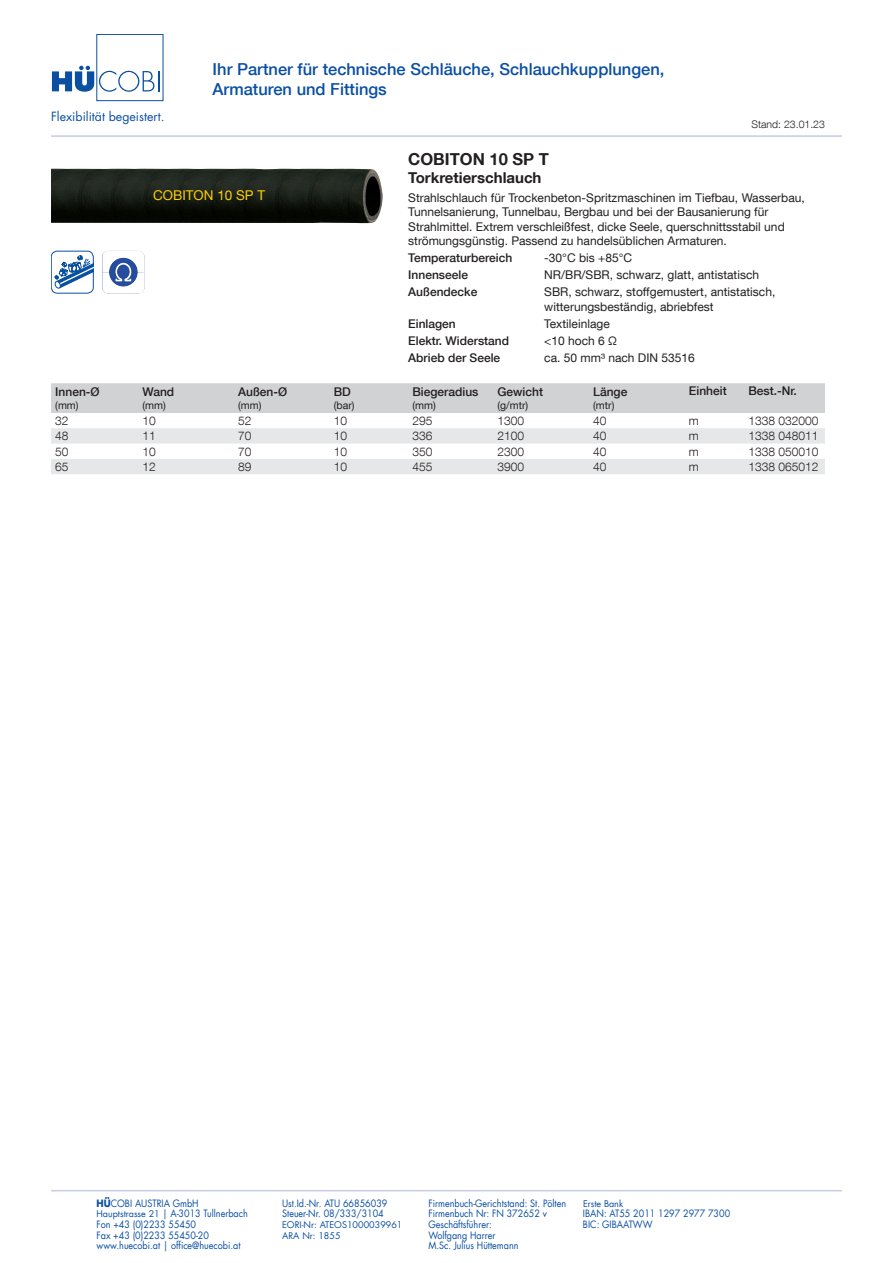
<style>
.page{position:relative;width:893px;height:1263px;background:#fff}
.page>*{position:absolute;margin:0;border:0;box-sizing:border-box;transform-origin:0 0}
.t1{font:500 16.5px/19.8px "Helvetica Neue LT Com";color:#0a4fa2}
.t2{font:700 16.5px "Helvetica Neue LT Com";color:#231f20}
.t3{font:700 15px "Helvetica Neue LT Com";color:#231f20}
.t4{font:13.5px "Helvetica Neue LT Com";color:#fecf07}
.t5{font:12.3px "Futura LT";color:#0a4fa2}
.t6{font:12px/14.4px "Helvetica Neue LT Com";color:#231f20}
.t7{font:500 12px "Helvetica Neue LT Com";color:#231f20}
.t8{font:300 12px "Helvetica Neue LT Com";color:#231f20}
.t9{font:10.5px "Helvetica Neue LT Com";color:#231f20}
.t10{font:300 10.5px "Helvetica Neue LT Com";color:#231f20}
.t11{font:9.9px "Futura LT";color:#0a4fa2;scale:.91 1}
.t12{font:9px "Futura LT";color:#0a4fa2}
.s1{font-weight:700}
.s2{font-size:9px}
</style>
<div class="page">
<hr style="left:51px;top:1190px;width:791px;height:1px;background:#c7cbe6">
<div style="left:96px;top:34px;width:67px;height:67px;border:1px solid #0a4fa2"></div>
<svg style="left:52px;top:66px;width:108px;height:26px"></svg>
<hr style="left:51px;top:135px;width:791px;height:2px;background:#c7cbe6">
<div style="left:51px;top:383px;width:774px;height:30px;background:#d1d2d4"></div>
<svg style="left:51px;top:428px;width:774px;height:46px"></svg>
<div style="left:51px;top:251px;width:43px;height:42px;border:1px solid #08509e;border-radius:6px"></div>
<svg style="left:54px;top:255px;width:40px;height:35px"></svg>
<img style="left:51px;top:168px;width:332px;height:56px">
<img style="left:102px;top:251px;width:43px;height:42px">
<p class="t5" style="left:51px;top:108px;width:115px">Flexibilität begeistert.</p>
<h1 class="t1" style="left:213px;top:59px;width:453px">Ihr Partner für technische Schläuche, Schlauchkupplungen,<br>Armaturen und Fittings</h1>
<p class="t10" style="left:751px;top:118px;width:75px">Stand: 23.01.23</p>
<p class="t4" style="left:153px;top:187px;width:114px">COBITON 10 SP T</p>
<p class="t7" style="left:55px;top:385px;width:46px">Innen-Ø</p>
<p class="t9" style="left:55px;top:398px;width:25px">(mm)</p>
<p class="t7" style="left:142px;top:385px;width:33px">Wand</p>
<p class="t9" style="left:142px;top:399px;width:25px">(mm)</p>
<p class="t7" style="left:238px;top:385px;width:51px">Außen-Ø</p>
<p class="t9" style="left:238px;top:398px;width:25px">(mm)</p>
<p class="t7" style="left:334px;top:385px;width:19px">BD</p>
<p class="t9" style="left:334px;top:399px;width:22px">(bar)</p>
<h1 class="t2" style="left:408px;top:149px;width:142px">COBITON 10 SP T</h1>
<p class="t3" style="left:408px;top:168px;width:135px">Torkretierschlauch</p>
<p class="t6" style="left:408px;top:190px;width:398px">Strahlschlauch für Trockenbeton-Spritzmaschinen im Tiefbau, Wasserbau, Tunnelsanierung, Tunnelbau, Bergbau und bei der Bausanierung für Strahlmittel. Extrem verschleißfest, dicke Seele, querschnittsstabil und strömungsgünstig. Passend zu handelsüblichen Armaturen.</p>
<p class="t7" style="left:408px;top:251px;width:106px">Temperaturbereich</p>
<p class="t6" style="left:544px;top:250px;width:89px">-30°C bis +85°C</p>
<p class="t7" style="left:408px;top:268px;width:61px">Innenseele</p>
<p class="t6" style="left:544px;top:268px;width:216px">NR/BR/SBR, schwarz, glatt, antistatisch</p>
<p class="t7" style="left:408px;top:285px;width:71px">Außendecke</p>
<p class="t6" style="left:544px;top:285px;width:233px">SBR, schwarz, stoffgemustert, antistatisch, witterungsbeständig, abriebfest</p>
<p class="t7" style="left:408px;top:316px;width:49px">Einlagen</p>
<p class="t6" style="left:544px;top:316px;width:67px">Textileinlage</p>
<p class="t7" style="left:408px;top:333px;width:102px">Elektr. Widerstand</p>
<p class="t6" style="left:544px;top:333px;width:74px">&lt;10 hoch 6 Ω</p>
<p class="t7" style="left:408px;top:350px;width:94px">Abrieb der Seele</p>
<p class="t6" style="left:544px;top:350px;width:152px">ca. 50 mm³ nach DIN 53516</p>
<p class="t7" style="left:412px;top:385px;width:68px">Biegeradius</p>
<p class="t9" style="left:412px;top:399px;width:25px">(mm)</p>
<p class="t7" style="left:497px;top:385px;width:47px">Gewicht</p>
<p class="t9" style="left:497px;top:399px;width:32px">(g/mtr)</p>
<p class="t7" style="left:593px;top:385px;width:36px">Länge</p>
<p class="t9" style="left:593px;top:399px;width:23px">(mtr)</p>
<p class="t7" style="left:689px;top:384px;width:39px">Einheit</p>
<p class="t7" style="left:748px;top:384px;width:50px">Best.-Nr.</p>
<p class="t8" style="left:55px;top:413px;width:15px">32</p>
<p class="t8" style="left:142px;top:413px;width:15px">10</p>
<p class="t8" style="left:238px;top:413px;width:15px">52</p>
<p class="t8" style="left:334px;top:413px;width:15px">10</p>
<p class="t8" style="left:412px;top:413px;width:22px">295</p>
<p class="t8" style="left:497px;top:413px;width:28px">1300</p>
<p class="t8" style="left:593px;top:413px;width:15px">40</p>
<p class="t8" style="left:689px;top:413px;width:11px">m</p>
<p class="t8" style="left:748px;top:413px;width:72px">1338 032000</p>
<p class="t8" style="left:55px;top:429px;width:15px">48</p>
<p class="t8" style="left:142px;top:429px;width:15px">11</p>
<p class="t8" style="left:238px;top:429px;width:15px">70</p>
<p class="t8" style="left:334px;top:429px;width:15px">10</p>
<p class="t8" style="left:412px;top:429px;width:22px">336</p>
<p class="t8" style="left:497px;top:429px;width:28px">2100</p>
<p class="t8" style="left:593px;top:429px;width:15px">40</p>
<p class="t8" style="left:689px;top:429px;width:11px">m</p>
<p class="t8" style="left:748px;top:429px;width:72px">1338 048011</p>
<p class="t8" style="left:55px;top:444px;width:15px">50</p>
<p class="t8" style="left:142px;top:444px;width:15px">10</p>
<p class="t8" style="left:238px;top:444px;width:15px">70</p>
<p class="t8" style="left:334px;top:444px;width:15px">10</p>
<p class="t8" style="left:412px;top:444px;width:22px">350</p>
<p class="t8" style="left:497px;top:444px;width:28px">2300</p>
<p class="t8" style="left:593px;top:444px;width:15px">40</p>
<p class="t8" style="left:689px;top:444px;width:11px">m</p>
<p class="t8" style="left:748px;top:444px;width:72px">1338 050010</p>
<p class="t8" style="left:55px;top:459px;width:15px">65</p>
<p class="t8" style="left:142px;top:459px;width:15px">12</p>
<p class="t8" style="left:238px;top:459px;width:15px">89</p>
<p class="t8" style="left:334px;top:459px;width:15px">10</p>
<p class="t8" style="left:412px;top:459px;width:22px">455</p>
<p class="t8" style="left:497px;top:459px;width:28px">3900</p>
<p class="t8" style="left:593px;top:459px;width:15px">40</p>
<p class="t8" style="left:689px;top:459px;width:11px">m</p>
<p class="t8" style="left:748px;top:459px;width:72px">1338 065012</p>
<p class="t11" style="left:97px;top:1197px;width:114px"><span class="s1">HÜ</span>COBI AUSTRIA GmbH</p>
<p class="t11" style="left:282px;top:1197px;width:117px">Ust.Id.-Nr. ATU 66856039</p>
<p class="t11" style="left:428px;top:1197px;width:153px">Firmenbuch-Gerichtstand: St. Pölten</p>
<p class="t12" style="left:583px;top:1197px;width:42px">Erste Bank</p>
<p class="t11" style="left:97px;top:1207px;width:168px"><span class="s2">Hauptstrasse 21</span> | A-3013 Tullnerbach</p>
<p class="t11" style="left:282px;top:1207px;width:113px">Steuer-Nr. 08/333/3104</p>
<p class="t11" style="left:428px;top:1207px;width:132px">Firmenbuch Nr: FN 372652 v</p>
<p class="t11" style="left:583px;top:1207px;width:163px">IBAN: AT55 2011 1297 2977 7300</p>
<p class="t11" style="left:97px;top:1218px;width:111px">Fon +43 (0)2233 55450</p>
<p class="t12" style="left:282px;top:1219px;width:122px">EORI-Nr: ATEOS1000039961</p>
<p class="t11" style="left:428px;top:1218px;width:71px">Geschäftsführer:</p>
<p class="t11" style="left:583px;top:1218px;width:78px">BIC: GIBAATWW</p>
<p class="t11" style="left:97px;top:1228px;width:125px">Fax +43 (0)2233 55450-20</p>
<p class="t12" style="left:282px;top:1229px;width:60px">ARA Nr: 1855</p>
<p class="t11" style="left:428px;top:1228px;width:75px">Wolfgang Harrer</p>
<p class="t11" style="left:97px;top:1239px;width:160px">www.huecobi.at | office@huecobi.at</p>
<p class="t11" style="left:428px;top:1239px;width:101px">M.Sc. Julius Hüttemann</p>
</div>
